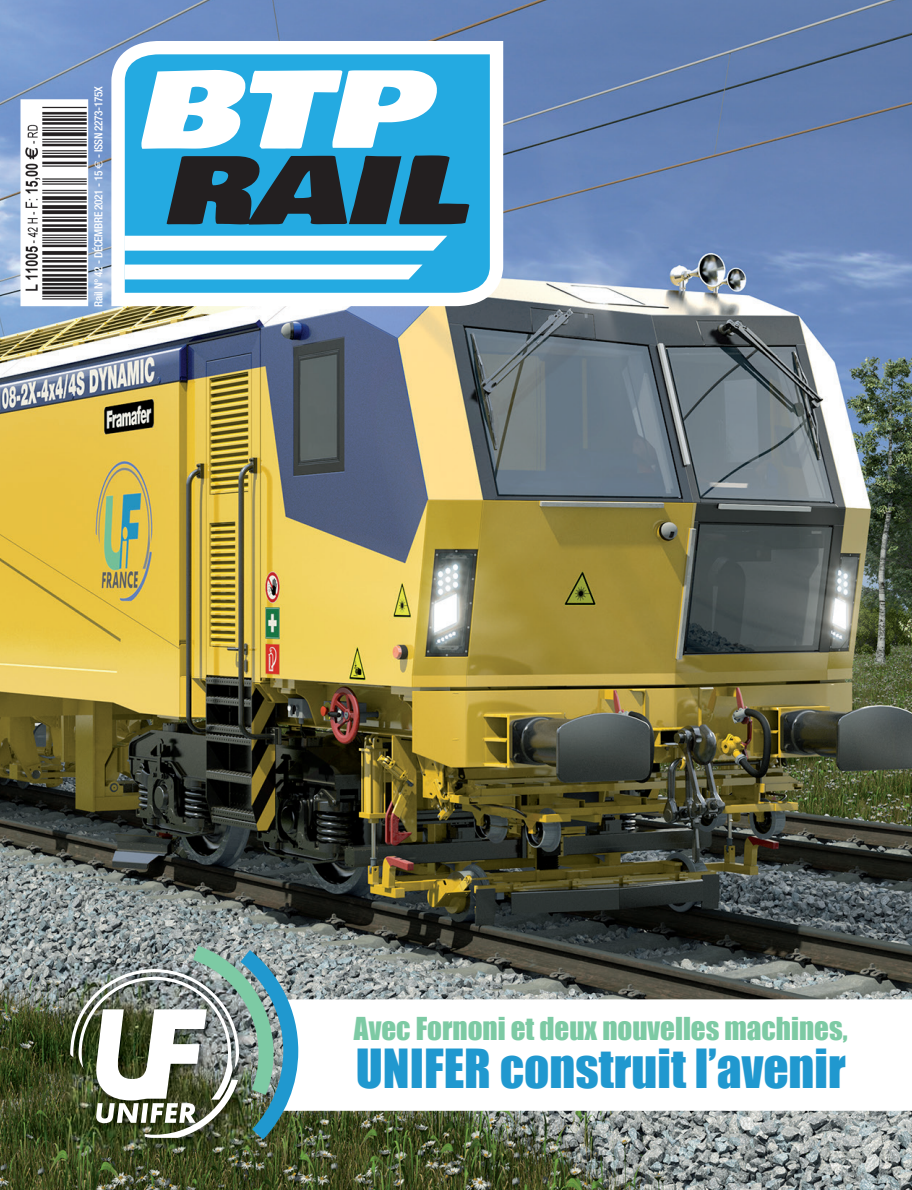
<style>
.page{position:relative;width:912px;height:1190px;background:#fff}
.page>*{position:absolute;margin:0;border:0;box-sizing:border-box;transform-origin:0 0}
.t1{font:49.5px "Impact";color:#2098cf}
.t2{font:28.95px "Impact";color:#7dcaa4}
.t3{font:500 condensed 11.25px "Helvetica Neue";letter-spacing:-.03em;color:#fff}
.s1{font-family:"Euro Sans";font-weight:400;font-stretch:normal}
</style>
<div class="page">
<img style="left:0;top:0;width:912px;height:1190px">
<svg style="left:20px;top:99px;width:68px;height:207px"></svg>
<img style="left:65px;top:964px;width:185px;height:185px">
<svg style="left:298px;top:999px;width:614px;height:112px"></svg>
<img style="left:70px;top:946px;width:228px;height:194px">
<svg style="left:111px;top:41px;width:392px;height:265px;fill:#24aae1"></svg>
<svg style="left:141px;top:70px;width:296px;height:79px"></svg>
<svg style="left:167px;top:155px;width:302px;height:70px;background:#234859"></svg>
<svg style="left:124px;top:236px;width:323px;height:15px"></svg>
<svg style="left:125px;top:265px;width:297px;height:14px"></svg>
<p class="t3" style="left:92px;top:306px;width:222px;rotate:-90deg">Rail N° 42 - DÉCEMBRE 2021 - 15 <span class="s1">€</span> - ISSN 2273-175X</p>
<h2 class="t2" style="left:354px;top:1006px;width:495px">Avec Fornoni et deux nouvelles machines,</h2>
<h1 class="t1" style="left:356px;top:1030px;width:491px">UNIFER construit l’avenir</h1>
</div>
